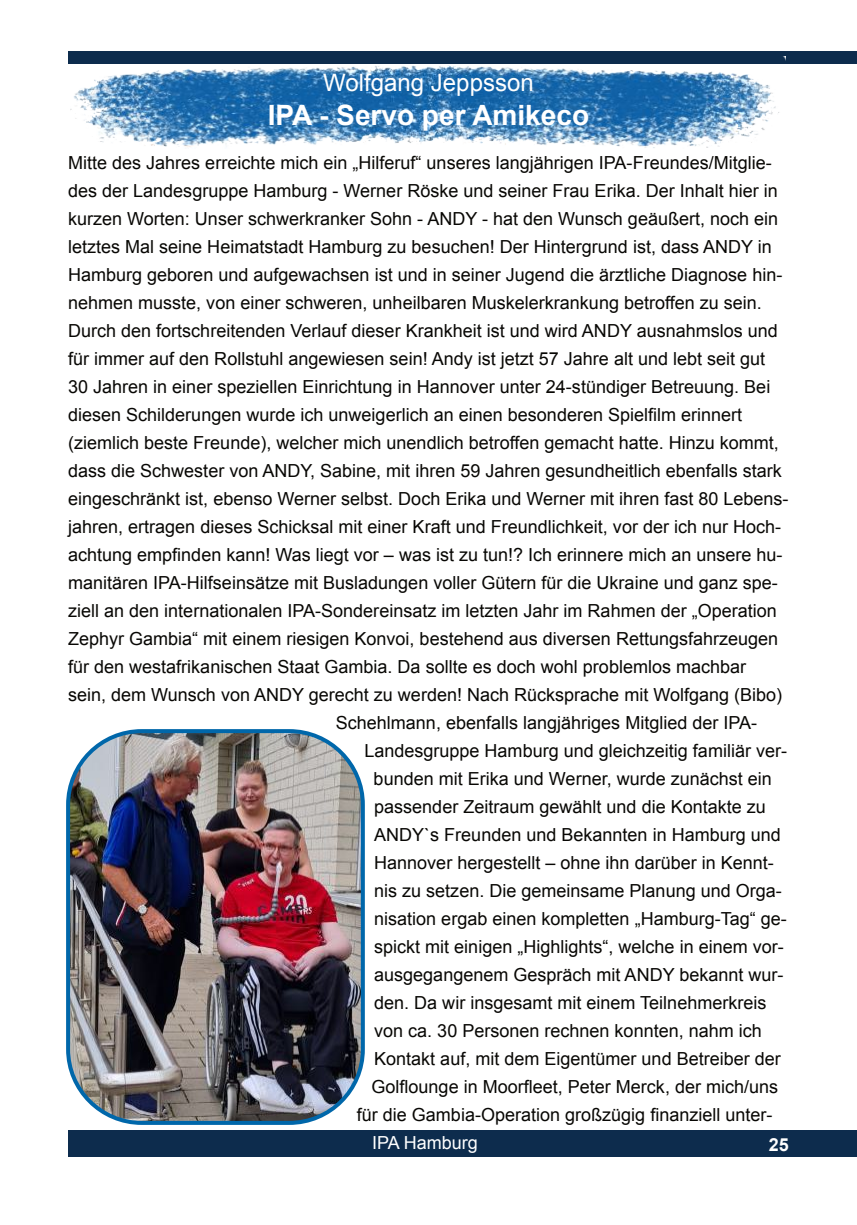
<style>
.page{position:relative;width:857px;height:1225px;background:#fff}
.page>*{position:absolute;margin:0;border:0;box-sizing:border-box;transform-origin:0 0}
.t1{font:700 28px "Arial";color:#fff}
.t2{font:24px "Arial";color:#fff}
.t3{font:18px "Arial";color:#080704}
.t4{font:18px "Arial";color:#fff}
.t5{font:700 18px "Arial";color:#fff}
</style>
<div class="page">
<div style="left:68px;top:1130px;width:788px;height:27px;background:#0d2c4d"></div>
<div style="left:68px;top:51px;width:788px;height:13px;background:#0d2c4d"></div>
<img style="left:70px;top:57px;width:714px;height:91px">
<img style="left:68px;top:731px;width:294px;height:392px;border-radius:74px">
<div style="left:66px;top:729px;width:298px;height:396px;border:4px solid #0067aa;border-radius:74px"></div>
<h2 class="t2" style="left:323px;top:73px;width:212px">Wolfgang Jeppsson</h2>
<h1 class="t1" style="left:267px;top:105px;width:323px">IPA - Servo per Amikeco</h1>
<p class="t3" style="left:68px;top:155px;width:705px">Mitte des Jahres erreichte mich ein „Hilferuf“ unseres langjährigen IPA-Freundes/Mitglie-</p>
<p class="t3" style="left:68px;top:183px;width:711px">des der Landesgruppe Hamburg - Werner Röske und seiner Frau Erika. Der Inhalt hier in</p>
<p class="t3" style="left:68px;top:211px;width:711px">kurzen Worten: Unser schwerkranker Sohn - ANDY - hat den Wunsch geäußert, noch ein</p>
<p class="t3" style="left:68px;top:239px;width:705px">letztes Mal seine Heimatstadt Hamburg zu besuchen! Der Hintergrund ist, dass ANDY in</p>
<p class="t3" style="left:68px;top:267px;width:715px">Hamburg geboren und aufgewachsen ist und in seiner Jugend die ärztliche Diagnose hin-</p>
<p class="t3" style="left:68px;top:295px;width:695px">nehmen musste, von einer schweren, unheilbaren Muskelerkrankung betroffen zu sein.</p>
<p class="t3" style="left:68px;top:323px;width:711px">Durch den fortschreitenden Verlauf dieser Krankheit ist und wird ANDY ausnahmslos und</p>
<p class="t3" style="left:68px;top:351px;width:698px">für immer auf den Rollstuhl angewiesen sein! Andy ist jetzt 57 Jahre alt und lebt seit gut</p>
<p class="t3" style="left:68px;top:379px;width:703px">30 Jahren in einer speziellen Einrichtung in Hannover unter 24-stündiger Betreuung. Bei</p>
<p class="t3" style="left:68px;top:407px;width:675px">diesen Schilderungen wurde ich unweigerlich an einen besonderen Spielfilm erinnert</p>
<p class="t3" style="left:68px;top:435px;width:712px">(ziemlich beste Freunde), welcher mich unendlich betroffen gemacht hatte. Hinzu kommt,</p>
<p class="t3" style="left:68px;top:463px;width:715px">dass die Schwester von ANDY, Sabine, mit ihren 59 Jahren gesundheitlich ebenfalls stark</p>
<p class="t3" style="left:68px;top:491px;width:721px">eingeschränkt ist, ebenso Werner selbst. Doch Erika und Werner mit ihren fast 80 Lebens-</p>
<p class="t3" style="left:68px;top:519px;width:714px">jahren, ertragen dieses Schicksal mit einer Kraft und Freundlichkeit, vor der ich nur Hoch-</p>
<p class="t3" style="left:68px;top:547px;width:715px">achtung empfinden kann! Was liegt vor – was ist zu tun!? Ich erinnere mich an unsere hu-</p>
<p class="t3" style="left:68px;top:575px;width:711px">manitären IPA-Hilfseinsätze mit Busladungen voller Gütern für die Ukraine und ganz spe-</p>
<p class="t3" style="left:68px;top:603px;width:710px">ziell an den internationalen IPA-Sondereinsatz im letzten Jahr im Rahmen der „Operation</p>
<p class="t3" style="left:68px;top:631px;width:711px">Zephyr Gambia“ mit einem riesigen Konvoi, bestehend aus diversen Rettungsfahrzeugen</p>
<p class="t3" style="left:68px;top:659px;width:679px">für den westafrikanischen Staat Gambia. Da sollte es doch wohl problemlos machbar</p>
<p class="t3" style="left:68px;top:687px;width:715px">sein, dem Wunsch von ANDY gerecht zu werden! Nach Rücksprache mit Wolfgang (Bibo)</p>
<p class="t3" style="left:335px;top:715px;width:422px">Schehlmann, ebenfalls langjähriges Mitglied der IPA-</p>
<p class="t3" style="left:364px;top:743px;width:424px">Landesgruppe Hamburg und gleichzeitig familiär ver-</p>
<p class="t3" style="left:373px;top:771px;width:399px">bunden mit Erika und Werner, wurde zunächst ein</p>
<p class="t3" style="left:374px;top:799px;width:393px">passender Zeitraum gewählt und die Kontakte zu</p>
<p class="t3" style="left:374px;top:827px;width:408px">ANDY`s Freunden und Bekannten in Hamburg und</p>
<p class="t3" style="left:374px;top:855px;width:401px">Hannover hergestellt – ohne ihn darüber in Kennt-</p>
<p class="t3" style="left:374px;top:883px;width:409px">nis zu setzen. Die gemeinsame Planung und Orga-</p>
<p class="t3" style="left:374px;top:911px;width:414px">nisation ergab einen kompletten „Hamburg-Tag“ ge-</p>
<p class="t3" style="left:374px;top:939px;width:411px">spickt mit einigen „Highlights“, welche in einem vor-</p>
<p class="t3" style="left:374px;top:967px;width:410px">ausgegangenem Gespräch mit ANDY bekannt wur-</p>
<p class="t3" style="left:374px;top:995px;width:393px">den. Da wir insgesamt mit einem Teilnehmerkreis</p>
<p class="t3" style="left:374px;top:1023px;width:389px">von ca. 30 Personen rechnen konnten, nahm ich</p>
<p class="t3" style="left:374px;top:1051px;width:408px">Kontakt auf, mit dem Eigentümer und Betreiber der</p>
<p class="t3" style="left:371px;top:1079px;width:408px">Golflounge in Moorfleet, Peter Merck, der mich/uns</p>
<p class="t3" style="left:356px;top:1107px;width:417px">für die Gambia-Operation großzügig finanziell unter-</p>
<p class="t4" style="left:372px;top:1136px;width:107px">IPA Hamburg</p>
<p class="t5" style="left:768px;top:1137px;width:22px">25</p>
</div>
